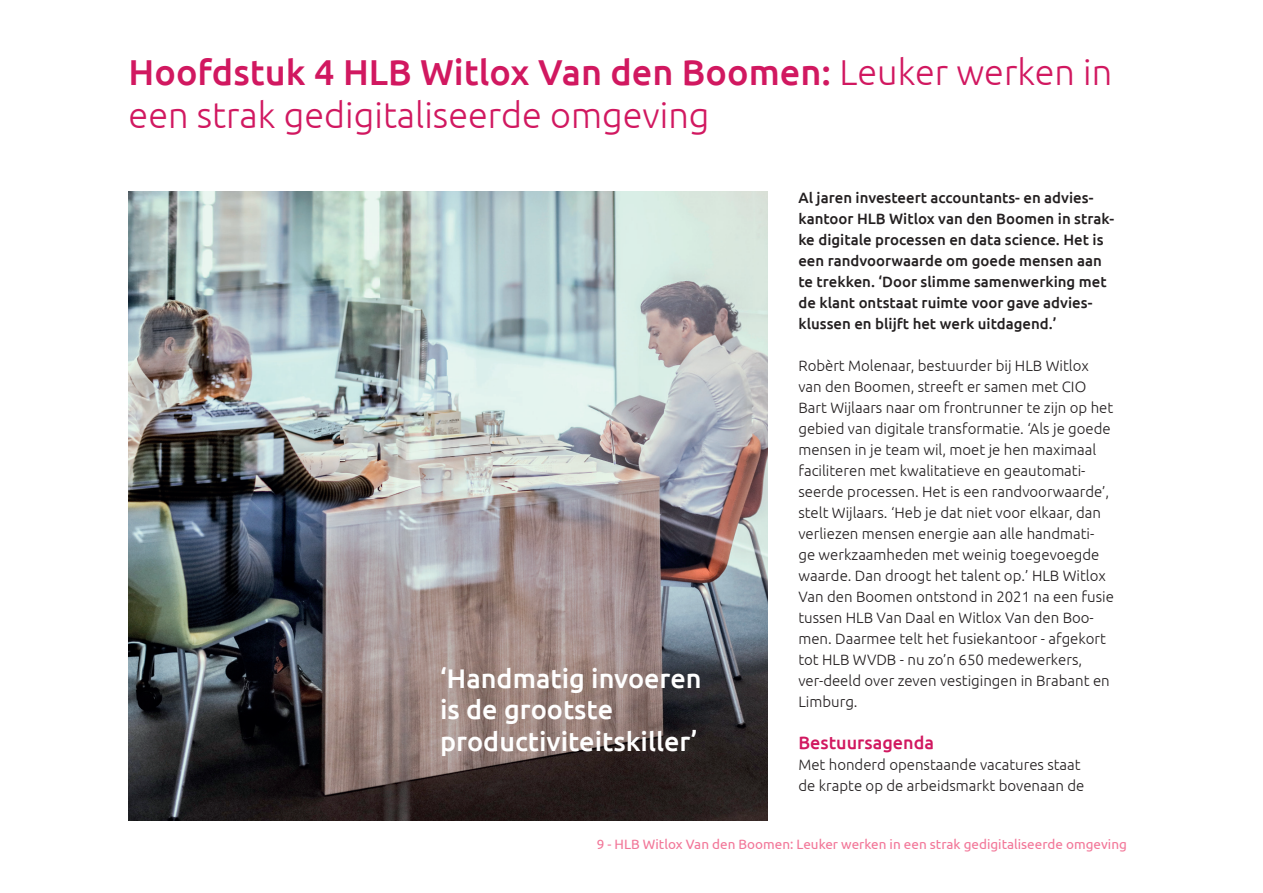
<style>
.page{position:relative;width:1263px;height:893px;background:#fff}
.page>*{position:absolute;margin:0;border:0;box-sizing:border-box;transform-origin:0 0}
.t1{font:500 36px "Ubuntu";color:#d11860}
.t2{font:300 36px "Ubuntu";color:#d11860}
.t3{font:500 27px/31.5px "Ubuntu";color:#fff}
.t4{font:500 18px "Ubuntu";color:#d11860}
.t5{font:300 15px/21px "Ubuntu";color:#231f20}
.t6{font:500 15px/21px "Ubuntu";color:#231f20}
.t7{font:13.5px "Ubuntu";color:#f27698}
.s1{font-weight:300}
</style>
<div class="page">
<img style="left:129px;top:191px;width:638px;height:630px">
<p class="t1" style="left:129px;top:49px;width:985px">Hoofdstuk 4 HLB Witlox Van den Boomen: <span class="s1">Leuker werken in</span></p>
<p class="t2" style="left:129px;top:94px;width:582px">een strak gedigitaliseerde omgeving</p>
<p class="t3" style="left:440px;top:661px;width:263px">‘Handmatig invoeren is de grootste</p>
<p class="t3" style="left:440px;top:724px;width:259px">productiviteitskiller’</p>
<p class="t6" style="left:798px;top:187px;width:317px">Al jaren investeert accountants- en advies&shy;kantoor HLB Witlox van den Boomen in strak&shy;ke digitale processen en data science. Het is een randvoorwaarde om goede mensen aan te trekken. ‘Door slimme samenwerking met de klant ontstaat ruimte voor gave advies&shy;klussen en blijft het werk uitdagend.’</p>
<p class="t5" style="left:798px;top:355px;width:317px">Robèrt Molenaar, bestuurder bij HLB Witlox van den Boomen, streeft er samen met CIO Bart Wijlaars naar om frontrunner te zijn op het gebied van digitale transformatie. ‘Als je goede mensen in je team wil, moet je hen maximaal faciliteren met kwalitatieve en geautomati&shy;seerde processen. Het is een randvoorwaarde’, stelt Wijlaars. ‘Heb je dat niet voor elkaar, dan verliezen mensen energie aan alle handmati&shy;ge werkzaamheden met weinig toegevoegde waarde. Dan droogt het talent op.’ HLB Witlox Van den Boomen ontstond in 2021 na een fusie tussen HLB Van Daal en Witlox Van den Boo&shy;men. Daarmee telt het fusiekantoor - afgekort tot HLB WVDB - nu zo’n 650 medewerkers, ver-deeld over zeven vestigingen in Brabant en Limburg.</p>
<p class="t4" style="left:798px;top:731px;width:137px">Bestuursagenda</p>
<p class="t5" style="left:798px;top:754px;width:287px">Met honderd openstaande vacatures staat de krapte op de arbeidsmarkt bovenaan de</p>
<p class="t7" style="left:597px;top:836px;width:532px">9 - HLB Witlox Van den Boomen: Leuker werken in een strak gedigitaliseerde omgeving</p>
</div>
